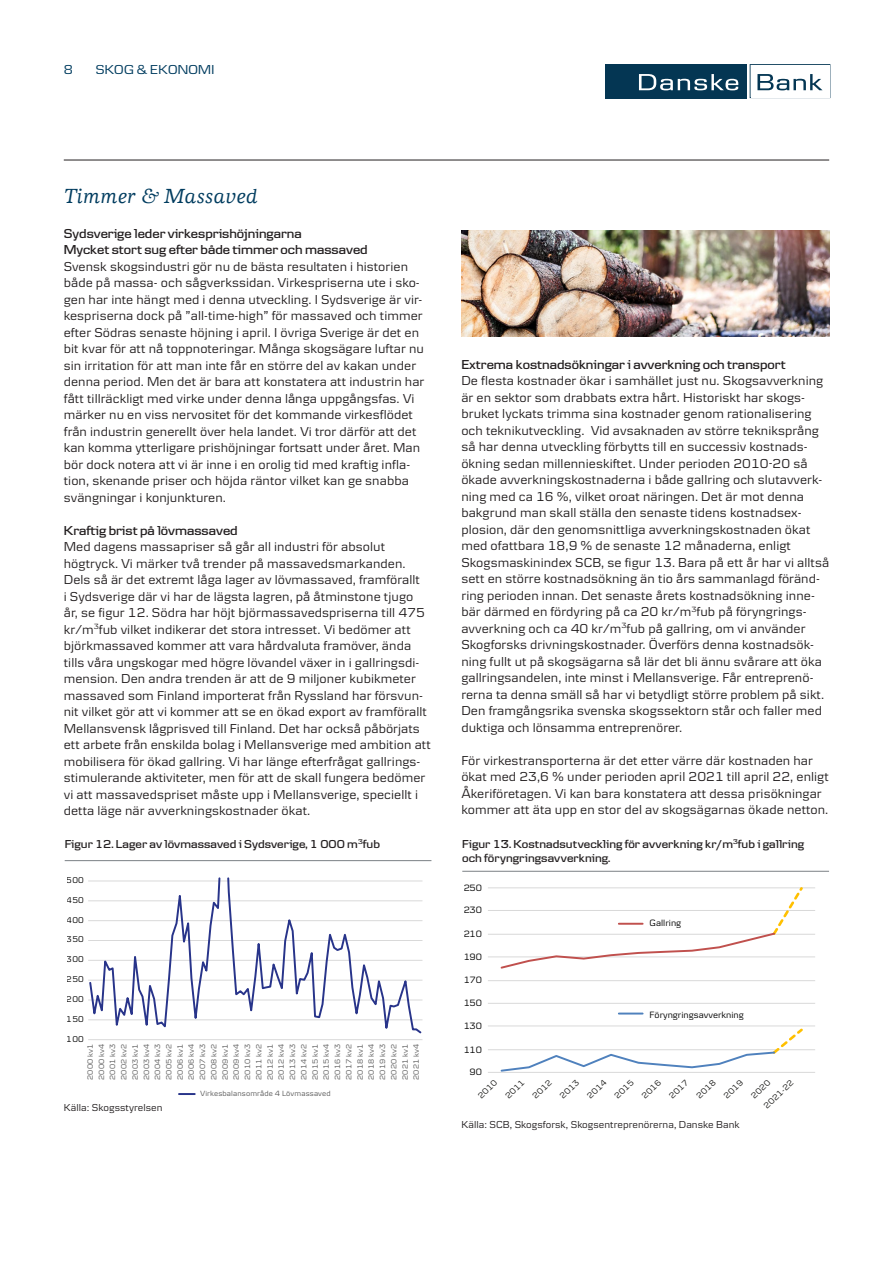
<style>
.page{position:relative;width:893px;height:1263px;background:#fff}
.page>*{position:absolute;margin:0;border:0;box-sizing:border-box;transform-origin:0 0}
.t1{font:italic 500 21px "Danske Human";letter-spacing:.02em;color:#003c5f}
.t2{font:13.5px/16.5px "Danske Textv 2";letter-spacing:.005em;color:#231f20}
.t3{font:600 13.5px "Danske Headline";color:#231f20}
.Brödtext{font:13.5px "Danske Headline";letter-spacing:.02em;color:#003c5f}
.t4{font:600 12px/13.5px "Danske Headline";letter-spacing:.005em;color:#231f20}
.Brödtext-2{font:10.5px "Danske Textv 2";letter-spacing:.005em;color:#231f20}
.t5{font:9.6px "Danske Textv 2";color:#000}
.t6{font:8.7px "Danske Textv 2";color:#1d1d1b}
.t7{font:8.7px "Danske Textv 2";letter-spacing:.015em;color:#000}
.t8{font:7.8px/11.2px "Danske Textv 2";letter-spacing:.015em;color:#595959;text-align:justify}
</style>
<div class="page">
<hr style="left:64px;top:160px;width:765px;height:1px;background:#231f20">
<div style="left:605px;top:64px;width:141px;height:34px;background:#043653"></div>
<svg style="left:639px;top:74px;width:99px;height:16px"></svg>
<svg style="left:750px;top:64px;width:80px;height:34px"></svg>
<img style="left:461px;top:231px;width:368px;height:105px">
<hr style="left:488px;top:1049px;width:327px;height:1px;background:#d9d9d9">
<hr style="left:488px;top:1026px;width:327px;height:1px;background:#d9d9d9">
<hr style="left:488px;top:1003px;width:327px;height:1px;background:#d9d9d9">
<hr style="left:488px;top:980px;width:327px;height:1px;background:#d9d9d9">
<hr style="left:488px;top:956px;width:327px;height:1px;background:#d9d9d9">
<hr style="left:488px;top:934px;width:327px;height:1px;background:#d9d9d9">
<hr style="left:488px;top:910px;width:327px;height:1px;background:#d9d9d9">
<hr style="left:488px;top:887px;width:327px;height:1px;background:#d9d9d9">
<hr style="left:488px;top:1072px;width:327px;height:1px;background:#d9d9d9">
<svg style="left:500px;top:1028px;width:303px;height:44px"></svg>
<svg style="left:499px;top:887px;width:304px;height:82px"></svg>
<hr style="left:619px;top:1012px;width:24px;height:2px;background:#4f81bd">
<hr style="left:619px;top:923px;width:24px;height:2px;background:#c0504d">
<hr style="left:462px;top:871px;width:367px;height:1px;background:#7b8185">
<svg style="left:88px;top:877px;width:335px;height:163px"></svg>
<svg style="left:179px;top:1093px;width:16px;height:2px"></svg>
<hr style="left:65px;top:860px;width:366px;height:1px;background:#7b8185">
<p class="Brödtext" style="left:64px;top:61px;width:11px">8</p>
<p class="Brödtext" style="left:96px;top:62px;width:120px">SKOG &amp; EKONOMI</p>
<p class="t1" style="left:64px;top:184px;width:196px">Timmer &amp; Massaved</p>
<p class="t3" style="left:64px;top:225px;width:240px">Sydsverige leder virkesprishöjningarna</p>
<p class="t3" style="left:64px;top:242px;width:305px">Mycket stort sug efter både timmer och massaved</p>
<p class="t2" style="left:64px;top:258px;width:362px">Svensk skogsindustri gör nu de bästa resultaten i historien både på massa- och sågverkssidan. Virkespriserna ute i sko&shy;gen har inte hängt med i denna utveckling. I Sydsverige är vir&shy;kespriserna dock på ”all-time-high” för massaved och timmer efter Södras senaste höjning i april. I övriga Sverige är det en bit kvar för att nå toppnoteringar. Många skogsägare luftar nu sin irritation för att man inte får en större del av kakan under denna period. Men det är bara att konstatera att industrin har fått tillräckligt med virke under denna långa uppgångsfas. Vi märker nu en viss nervositet för det kommande virkesflödet från industrin generellt över hela landet. Vi tror därför att det kan komma ytterligare prishöjningar fortsatt under året. Man bör dock notera att vi är inne i en orolig tid med kraftig infla&shy;tion, skenande priser och höjda räntor vilket kan ge snabba svängningar i konjunkturen.</p>
<p class="t3" style="left:64px;top:522px;width:175px">Kraftig brist på lövmassaved</p>
<p class="t2" style="left:64px;top:538px;width:369px">Med dagens massapriser så går all industri för absolut högtryck. Vi märker två trender på massavedsmarkanden.<br>Dels så är det extremt låga lager av lövmassaved, framförallt<br>i Sydsverige där vi har de lägsta lagren, på åtminstone tjugo<br>år, se figur 12. Södra har höjt björmassavedspriserna till 475 kr/m<sup>3</sup>fub vilket indikerar det stora intresset. Vi bedömer att björkmassaved kommer att vara hårdvaluta framöver, ända tills våra ungskogar med högre lövandel växer in i gallringsdi&shy;mension. Den andra trenden är att de 9 miljoner kubikmeter massaved som Finland importerat från Ryssland har försvun&shy;nit vilket gör att vi kommer att se en ökad export av framförallt Mellansvensk lågprisved till Finland. Det har också påbörjats ett arbete från enskilda bolag i Mellansverige med ambition att mobilisera för ökad gallring. Vi har länge efterfrågat gallrings&shy;stimulerande aktiviteter, men för att de skall fungera bedömer vi att massavedspriset måste upp i Mellansverige, speciellt i detta läge när avverkningskostnader ökat.</p>
<p class="t4" style="left:65px;top:837px;width:317px">Figur 12. Lager av lövmassaved i Sydsverige, 1 000 m<sup>3</sup>fub</p>
<p class="t7" style="left:67px;top:875px;width:19px">500</p>
<p class="t7" style="left:67px;top:895px;width:19px">450</p>
<p class="t7" style="left:67px;top:915px;width:19px">400</p>
<p class="t7" style="left:67px;top:934px;width:19px">350</p>
<p class="t7" style="left:67px;top:954px;width:19px">300</p>
<p class="t7" style="left:67px;top:974px;width:19px">250</p>
<p class="t7" style="left:67px;top:994px;width:19px">200</p>
<p class="t7" style="left:67px;top:1014px;width:19px">150</p>
<p class="t7" style="left:67px;top:1034px;width:19px">100</p>
<p class="t8" style="left:84px;top:1080px;width:37px;rotate:-90deg">2000 kv1<br>2000 kv4<br>2001 kv3<br>2002 kv2<br>2003 kv1<br>2003 kv4<br>2004 kv3<br>2005 kv2<br>2006 kv1<br>2006 kv4<br>2007 kv3<br>2008 kv2<br>2009 kv1<br>2009 kv4<br>2010 kv3<br>2011 kv2<br>2012 kv1<br>2012 kv4<br>2013 kv3<br>2014 kv2<br>2015 kv1<br>2015 kv4<br>2016 kv3<br>2017 kv2<br>2018 kv1<br>2018 kv4<br>2019 kv3<br>2020 kv2<br>2021 kv1<br>2021 kv4</p>
<p class="t8" style="left:200px;top:1088px;width:132px">Virkesbalansområde 4 Lövmassaved</p>
<p class="Brödtext-2" style="left:64px;top:1101px;width:100px">Källa: Skogsstyrelsen</p>
<p class="t3" style="left:461px;top:356px;width:326px">Extrema kostnadsökningar i avverkning och transport</p>
<p class="t2" style="left:461px;top:372px;width:369px">De flesta kostnader ökar i samhället just nu. Skogsavverkning är en sektor som drabbats extra hårt. Historiskt har skogs&shy;bruket lyckats trimma sina kostnader genom rationalisering och teknikutveckling. Vid avsaknaden av större tekniksprång så har denna utveckling förbytts till en successiv kostnads&shy;ökning sedan millennieskiftet. Under perioden 2010-20 så ökade avverkningskostnaderna i både gallring och slutavverk&shy;ning med ca 16 %, vilket oroat näringen. Det är mot denna bakgrund man skall ställa den senaste tidens kostnadsex&shy;plosion, där den genomsnittliga avverkningskostnaden ökat med ofattbara 18,9 % de senaste 12 månaderna, enligt Skogsmaskinindex SCB, se figur 13. Bara på ett år har vi alltså sett en större kostnadsökning än tio års sammanlagd föränd&shy;ring perioden innan. Det senaste årets kostnadsökning inne&shy;bär därmed en fördyring på ca 20 kr/m<sup>3</sup>fub på föryngrings&shy;avverkning och ca 40 kr/m<sup>3</sup>fub på gallring, om vi använder Skogforsks drivningskostnader. Överförs denna kostnadsök&shy;ning fullt ut på skogsägarna så lär det bli ännu svårare att öka gallringsandelen, inte minst i Mellansverige. Får entreprenö&shy;rerna ta denna smäll så har vi betydligt större problem på sikt.<br>Den framgångsrika svenska skogssektorn står och faller med duktiga och lönsamma entreprenörer.</p>
<p class="t2" style="left:461px;top:752px;width:369px">För virkestransporterna är det etter värre där kostnaden har ökat med 23,6 % under perioden april 2021 till april 22, enligt Åkeriföretagen. Vi kan bara konstatera att dessa prisökningar kommer att äta upp en stor del av skogsägarnas ökade netton.</p>
<p class="t4" style="left:462px;top:837px;width:343px">Figur 13. Kostnadsutveckling för avverkning kr/m<sup>3</sup>fub i gallring och föryngringsavverkning.</p>
<p class="t5" style="left:463px;top:882px;width:20px">250</p>
<p class="t5" style="left:463px;top:905px;width:20px">230</p>
<p class="t5" style="left:463px;top:928px;width:20px">210</p>
<p class="t5" style="left:463px;top:951px;width:20px">190</p>
<p class="t5" style="left:463px;top:975px;width:20px">170</p>
<p class="t5" style="left:463px;top:997px;width:20px">150</p>
<p class="t5" style="left:463px;top:1020px;width:20px">130</p>
<p class="t5" style="left:463px;top:1044px;width:20px">110</p>
<p class="t5" style="left:470px;top:1066px;width:14px">90</p>
<p class="t5" style="left:650px;top:917px;width:33px">Gallring</p>
<p class="t5" style="left:650px;top:1009px;width:96px">Föryngringsavverkning</p>
<p class="t6" style="left:476px;top:1094px;width:25px;rotate:-44deg">2010</p>
<p class="t6" style="left:503px;top:1094px;width:25px;rotate:-44deg">2011</p>
<p class="t6" style="left:531px;top:1094px;width:25px;rotate:-44deg">2012</p>
<p class="t6" style="left:558px;top:1094px;width:25px;rotate:-44deg">2013</p>
<p class="t6" style="left:585px;top:1094px;width:25px;rotate:-44deg">2014</p>
<p class="t6" style="left:612px;top:1094px;width:25px;rotate:-44deg">2015</p>
<p class="t6" style="left:640px;top:1094px;width:25px;rotate:-44deg">2016</p>
<p class="t6" style="left:667px;top:1094px;width:25px;rotate:-44deg">2017</p>
<p class="t6" style="left:694px;top:1094px;width:25px;rotate:-44deg">2018</p>
<p class="t6" style="left:722px;top:1094px;width:25px;rotate:-44deg">2019</p>
<p class="t6" style="left:749px;top:1094px;width:25px;rotate:-44deg">2020</p>
<p class="t6" style="left:762px;top:1104px;width:39px;rotate:-44deg">2021-22</p>
<p class="Brödtext-2" style="left:461px;top:1118px;width:280px">Källa: SCB, Skogsforsk, Skogsentreprenörerna, Danske Bank</p>
</div>
